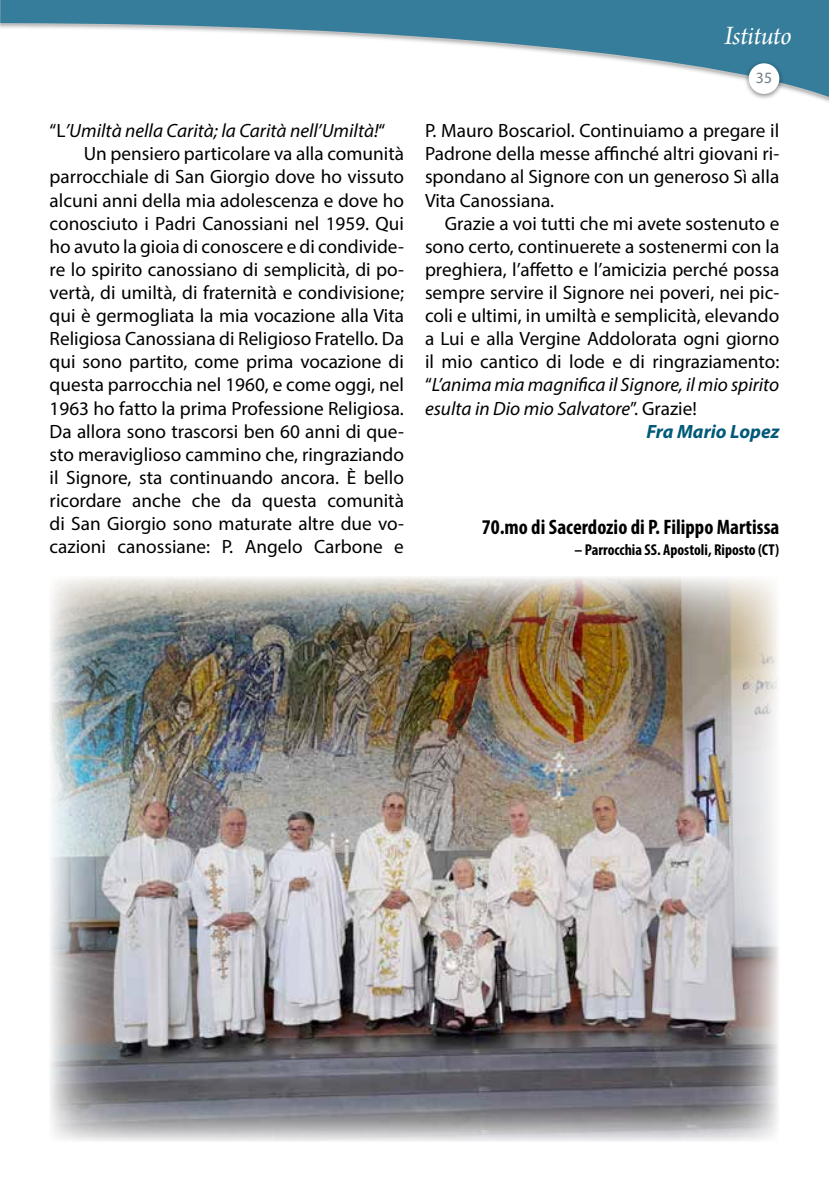
<style>
.page{position:relative;width:829px;height:1191px;background:#fff}
.page>*{position:absolute;margin:0;border:0;box-sizing:border-box;transform-origin:0 0}
.t1{font:28px "Arno Pro Italic Subhead";letter-spacing:-.01em;color:#fff}
.t2{font:700 condensed 21px "Myriad Pro";color:#000}
.t3{font:19.25px/23.1px "Myriad Pro";color:#000;text-align:justify}
.t4{font:italic 19.25px "Myriad Pro";color:#000}
.t5{font:italic 700 19.25px "Myriad Pro";color:#005978}
.t6{font:700 condensed 15.75px "Myriad Pro";color:#000}
.t7{font:15.75px "Myriad Pro";color:#727f86}
.s1{font-style:normal}
</style>
<div class="page">
<img style="left:50px;top:577px;width:729px;height:565px">
<svg style="left:0;top:0;width:828px;height:102px"></svg>
<div style="left:743px;top:59px;width:41px;height:42px;background:#000;opacity:.5"></div>
<div style="left:748px;top:63px;width:31px;height:31px;background:#fff;border-radius:50%"></div>
<p class="t4" style="left:50px;top:119px;width:337px"><span class="s1">“L</span>’Umiltà nella Carità; la Carità nell’Umiltà!<span class="s1">“</span></p>
<p class="t3" style="left:84px;top:142px;width:321px">Un pensiero particolare va alla comunità</p>
<p class="t3" style="left:50px;top:165px;width:356px">parrocchiale di San Giorgio dove ho vissuto</p>
<p class="t3" style="left:50px;top:188px;width:356px">alcuni anni della mia adolescenza e dove ho</p>
<p class="t3" style="left:50px;top:211px;width:356px">conosciuto i Padri Canossiani nel 1959. Qui</p>
<p class="t3" style="left:50px;top:234px;width:356px">ho avuto la gioia di conoscere e di condivide-</p>
<p class="t3" style="left:50px;top:257px;width:356px">re lo spirito canossiano di semplicità, di po-</p>
<p class="t3" style="left:50px;top:281px;width:356px">vertà, di umiltà, di fraternità e condivisione;</p>
<p class="t3" style="left:50px;top:304px;width:356px">qui è germogliata la mia vocazione alla Vita</p>
<p class="t3" style="left:50px;top:327px;width:356px">Religiosa Canossiana di Religioso Fratello. Da</p>
<p class="t3" style="left:50px;top:350px;width:356px">qui sono partito, come prima vocazione di</p>
<p class="t3" style="left:50px;top:373px;width:356px">questa parrocchia nel 1960, e come oggi, nel</p>
<p class="t3" style="left:50px;top:396px;width:356px">1963 ho fatto la prima Professione Religiosa.</p>
<p class="t3" style="left:50px;top:419px;width:356px">Da allora sono trascorsi ben 60 anni di que-</p>
<p class="t3" style="left:50px;top:442px;width:356px">sto meraviglioso cammino che, ringraziando</p>
<p class="t3" style="left:50px;top:465px;width:356px">il Signore, sta continuando ancora. È bello</p>
<p class="t3" style="left:50px;top:488px;width:356px">ricordare anche che da questa comunità</p>
<p class="t3" style="left:50px;top:512px;width:356px">di San Giorgio sono maturate altre due vo-</p>
<p class="t3" style="left:50px;top:535px;width:356px">cazioni canossiane: P. Angelo Carbone e</p>
<h1 class="t1" style="left:724px;top:20px;width:69px">Istituto</h1>
<p class="t7" style="left:755px;top:68px;width:18px">35</p>
<p class="t3" style="left:425px;top:119px;width:356px">P. Mauro Boscariol. Continuiamo a pregare il Padrone della messe affinché altri giovani ri&shy;spondano al Signore con un generoso Sì alla Vita Canossiana.</p>
<p class="t3" style="left:445px;top:211px;width:336px">Grazie a voi tutti che mi avete sostenuto e</p>
<p class="t3" style="left:425px;top:234px;width:356px">sono certo, continuerete a sostenermi con la</p>
<p class="t3" style="left:425px;top:257px;width:356px">preghiera, l’affetto e l’amicizia perché possa</p>
<p class="t3" style="left:425px;top:281px;width:356px">sempre servire il Signore nei poveri, nei pic-</p>
<p class="t3" style="left:425px;top:304px;width:356px">coli e ultimi, in umiltà e semplicità, elevando</p>
<p class="t3" style="left:425px;top:327px;width:356px">a Lui e alla Vergine Addolorata ogni giorno</p>
<p class="t3" style="left:425px;top:350px;width:356px">il mio cantico di lode e di ringraziamento:</p>
<p class="t4" style="left:425px;top:373px;width:356px"><span class="s1">“</span>L’anima mia magnifica il Signore, il mio spirito</p>
<p class="t4" style="left:425px;top:396px;width:273px">esulta in Dio mio Salvatore<span class="s1">”. Grazie!</span></p>
<p class="t5" style="left:646px;top:418px;width:134px">Fra Mario Lopez</p>
<p class="t2" style="left:481px;top:514px;width:299px">70.mo di Sacerdozio di P. Filippo Martissa</p>
<p class="t6" style="left:574px;top:540px;width:206px">– Parrocchia SS. Apostoli, Riposto (CT)</p>
</div>
